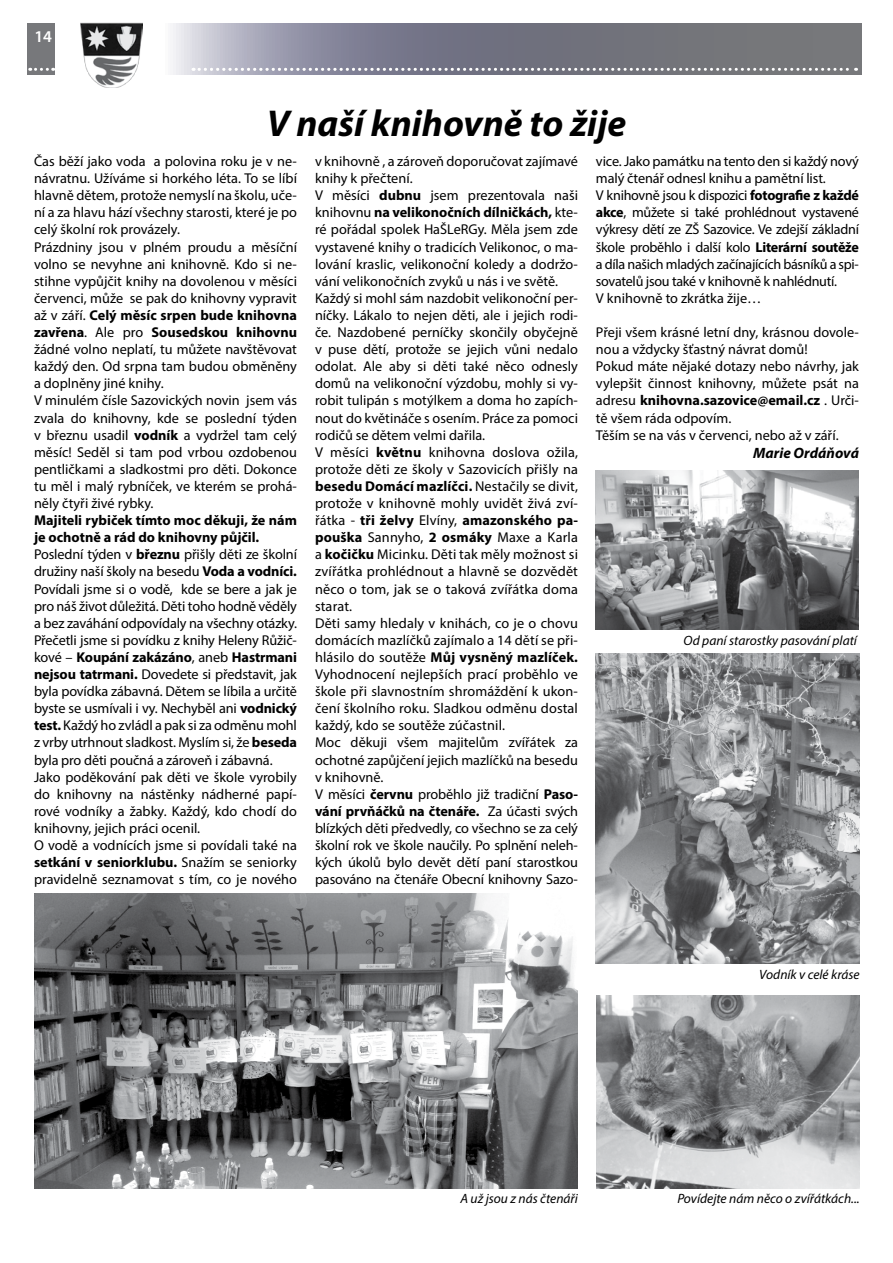
<style>
.page{position:relative;width:893px;height:1263px;background:#fff}
.page>*{position:absolute;margin:0;border:0;box-sizing:border-box;transform-origin:0 0}
.t1{font:italic 700 37.5px "Myriad Pro";color:#000}
.t2{font:600 16.5px "Myriad Pro";color:#fff}
.t3{font:italic 700 15px "Myriad Pro";color:#000}
.t4{font:14.25px/17.1px "Myriad Pro";color:#000}
.t5{font:14.25px/17.1px "Myriad Pro";letter-spacing:-.02em;color:#000}
.t6{font:italic 13.5px "Myriad Pro";color:#000}
.s1{font-weight:700}
</style>
<div class="page">
<img style="left:81px;top:23px;width:61px;height:64px">
<div style="left:28px;top:23px;width:27px;height:51px;background:#77787b"></div>
<svg style="left:173px;top:23px;width:689px;height:51px;background:#82838f"></svg>
<svg style="left:30px;top:68px;width:24px;height:3px"></svg>
<svg style="left:193px;top:68px;width:663px;height:3px"></svg>
<img style="left:34px;top:893px;width:544px;height:295px">
<img style="left:596px;top:995px;width:264px;height:193px">
<img style="left:596px;top:470px;width:263px;height:160px">
<img style="left:596px;top:654px;width:264px;height:309px">
<p class="t2" style="left:34px;top:26px;width:19px">14</p>
<h1 class="t1" style="left:267px;top:99px;width:361px">V naší knihovně to žije</h1>
<p class="t4" style="left:34px;top:152px;width:265px">Čas běží jako voda a polovina roku je v ne&shy;návratnu. Užíváme si horkého léta. To se líbí hlavně dětem, protože nemyslí na školu, uče&shy;ní a za hlavu hází všechny starosti, které je po celý školní rok provázely.<br>Prázdniny jsou v plném proudu a měsíční volno se nevyhne ani knihovně. Kdo si ne&shy;stihne vypůjčit knihy na dovolenou v měsíci červenci, může se pak do knihovny vypravit až v září. <span class="s1">Celý měsíc srpen bude knihovna zavřena</span>. Ale pro <span class="s1">Sousedskou knihovnu </span>žádné volno neplatí, tu můžete navštěvovat každý den. Od srpna tam budou obměněny a doplněny jiné knihy.<br>V minulém čísle Sazovických novin jsem vás zvala do knihovny, kde se poslední týden v březnu usadil <span class="s1">vodník</span> a vydržel tam celý měsíc! Seděl si tam pod vrbou ozdobenou pentličkami a sladkostmi pro děti. Dokonce tu měl i malý rybníček, ve kterém se prohá&shy;něly čtyři živé rybky.</p>
<p class="t4" style="left:34px;top:512px;width:264px"><span class="s1">Majiteli rybiček tímto moc děkuji, že nám je ochotně a rád do knihovny půjčil.<br></span>Poslední týden v <span class="s1">březnu</span> přišly děti ze školní družiny naší školy na besedu <span class="s1">Voda a vodníci.<br></span>Povídali jsme si o vodě, kde se bere a jak je pro náš život důležitá. Děti toho hodně věděly a bez zaváhání odpovídaly na všechny otázky.<br>Přečetli jsme si povídku z knihy Heleny Růžič&shy;kové – <span class="s1">Koupání zakázáno</span>, aneb <span class="s1">Hastrmani nejsou tatrmani.</span> Dovedete si představit, jak byla povídka zábavná. Dětem se líbila a určitě byste se usmívali i vy. Nechyběl ani <span class="s1">vodnický test.</span> Každý ho zvládl a pak si za odměnu mohl z vrby utrhnout sladkost. Myslím si, že <span class="s1">beseda </span>byla pro děti poučná a zároveň i zábavná.<br>Jako poděkování pak děti ve škole vyrobily do knihovny na nástěnky nádherné papí&shy;rové vodníky a žabky. Každý, kdo chodí do knihovny, jejich práci ocenil.<br>O vodě a vodnících jsme si povídali také na <span class="s1">setkání v seniorklubu.</span> Snažím se seniorky pravidelně seznamovat s tím, co je nového</p>
<p class="t4" style="left:315px;top:152px;width:264px">v knihovně , a zároveň doporučovat zajímavé knihy k přečtení.<br>V měsíci <span class="s1">dubnu</span> jsem prezentovala naši knihovnu <span class="s1">na velikonočních dílničkách,</span> kte&shy;ré pořádal spolek HaŠLeRGy. Měla jsem zde vystavené knihy o tradicích Velikonoc, o ma&shy;lování kraslic, velikonoční koledy a dodržo&shy;vání velikonočních zvyků u nás i ve světě.<br>Každý si mohl sám nazdobit velikonoční per&shy;níčky. Lákalo to nejen děti, ale i jejich rodi&shy;če. Nazdobené perníčky skončily obyčejně v puse dětí, protože se jejich vůni nedalo odolat. Ale aby si děti také něco odnesly domů na velikonoční výzdobu, mohly si vy&shy;robit tulipán s motýlkem a doma ho zapích&shy;nout do květináče s osením. Práce za pomoci rodičů se dětem velmi dařila.<br>V měsíci <span class="s1">květnu</span> knihovna doslova ožila, protože děti ze školy v Sazovicích přišly na <span class="s1">besedu Domácí mazlíčci.</span> Nestačily se divit, protože v knihovně mohly uvidět živá zví&shy;řátka - <span class="s1">tři želvy</span> Elvíny, <span class="s1">amazonského pa&shy;pouška</span> Sannyho, <span class="s1">2 osmáky</span> Maxe a Karla a <span class="s1">kočičku</span> Micinku. Děti tak měly možnost si zvířátka prohlédnout a hlavně se dozvědět něco o tom, jak se o taková zvířátka doma starat.<br>Děti samy hledaly v knihách, co je o chovu domácích mazlíčků zajímalo a 14 dětí se při&shy;hlásilo do soutěže <span class="s1">Můj vysněný mazlíček.<br></span>Vyhodnocení nejlepších prací proběhlo ve škole při slavnostním shromáždění k ukon&shy;čení školního roku. Sladkou odměnu dostal každý, kdo se soutěže zúčastnil.<br>Moc děkuji všem majitelům zvířátek za ochotné zapůjčení jejich mazlíčků na besedu v knihovně.<br>V měsíci <span class="s1">červnu</span> proběhlo již tradiční <span class="s1">Paso&shy;vání prvňáčků na čtenáře.</span> Za účasti svých blízkých děti předvedly, co všechno se za celý školní rok ve škole naučily. Po splnění neleh&shy;kých úkolů bylo devět dětí paní starostkou pasováno na čtenáře Obecní knihovny Sazo-</p>
<p class="t5" style="left:596px;top:152px;width:264px">vice. Jako památku na tento den si každý nový malý čtenář odnesl knihu a pamětní list.<br>V knihovně jsou k dispozici <span class="s1">fotografie z každé akce</span>, můžete si také prohlédnout vystavené výkresy dětí ze ZŠ Sazovice. Ve zdejší základní škole proběhlo i další kolo <span class="s1">Literární soutěže </span>a díla našich mladých začínajících básníků a spi&shy;sovatelů jsou také v knihovně k nahlédnutí.<br>V knihovně to zkrátka žije…</p>
<p class="t4" style="left:596px;top:323px;width:264px">Přeji všem krásné letní dny, krásnou dovole&shy;nou a vždycky šťastný návrat domů!<br>Pokud máte nějaké dotazy nebo návrhy, jak vylepšit činnost knihovny, můžete psát na adresu <span class="s1">knihovna.sazovice@email.cz</span> . Urči&shy;tě všem ráda odpovím.<br>Těším se na vás v červenci, nebo až v září.</p>
<p class="t3" style="left:753px;top:443px;width:107px">Marie Ordáňová</p>
<p class="t6" style="left:683px;top:632px;width:175px">Od paní starostky pasování platí</p>
<p class="t6" style="left:759px;top:966px;width:102px">Vodník v celé kráse</p>
<p class="t6" style="left:460px;top:1190px;width:119px">A už jsou z nás čtenáři</p>
<p class="t6" style="left:677px;top:1190px;width:184px">Povídejte nám něco o zvířátkách...</p>
</div>
